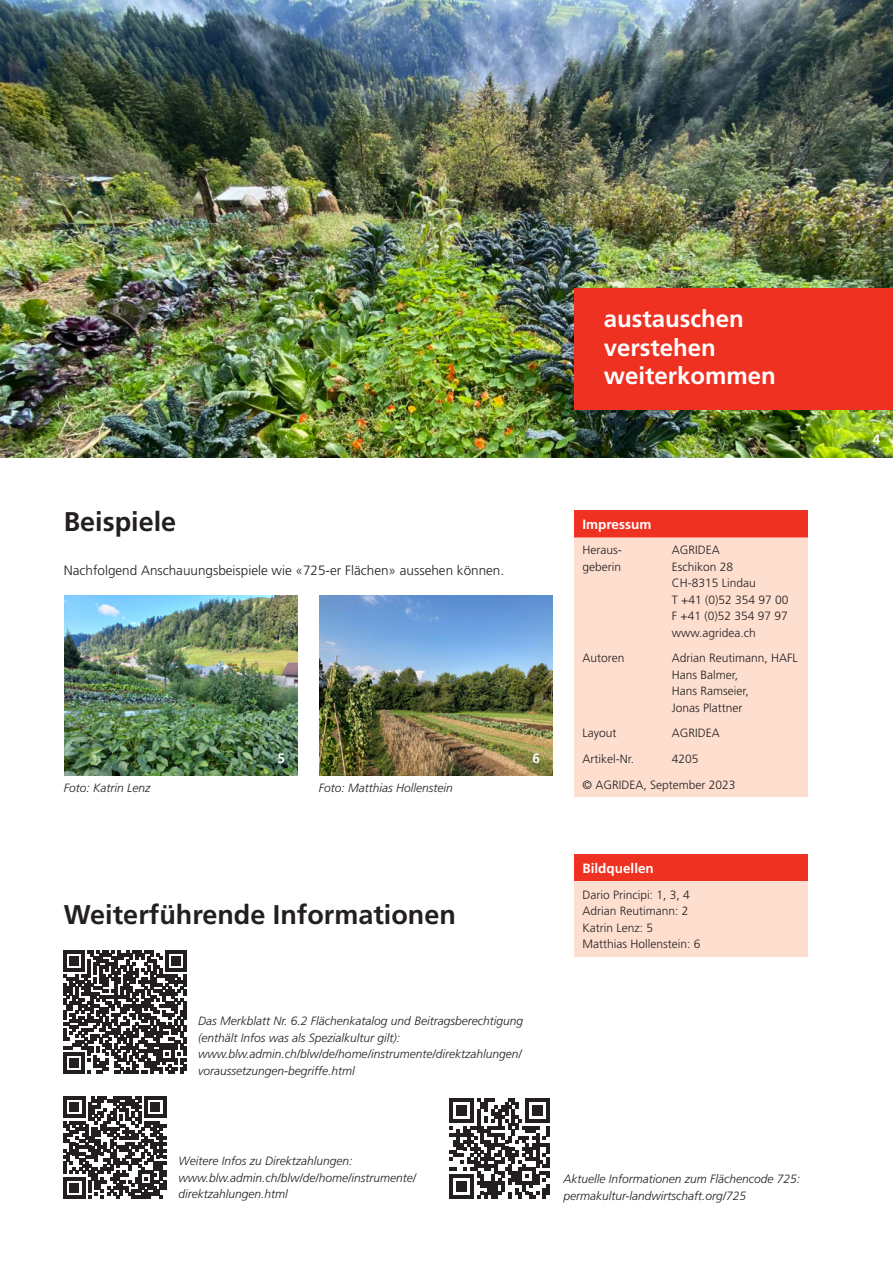
<style>
.page{position:relative;width:893px;height:1263px;background:#fff}
.page>*{position:absolute;margin:0;border:0;box-sizing:border-box;transform-origin:0 0}
.t1{font:700 27px "Frutiger LT Pro";color:#231f20}
.t2{font:700 24px "Frutiger LT Pro";color:#fff}
.post{font:300 13.5px "Frutiger LT Pro";color:#231f20}
.Tabelle_-_Kopf{font:700 13.5px "Frutiger LT Pro";color:#fff}
.Bild-Ziffer{font:700 13.5px "Frutiger LT Pro";color:#fff}
.Legende_Quelle_Fussnote{font:italic 300 12px/16.5px "Frutiger LT Pro";color:#231f20}
.Tabelle_-_Inhalt{font:300 12px/16.5px "Frutiger LT Pro";color:#231f20}
.Inhaltsverzeichnis_2__Ebene{font:300 12px "Frutiger LT Pro";color:#231f20}
</style>
<div class="page">
<img style="left:0;top:0;width:893px;height:458px">
<div style="left:574px;top:288px;width:319px;height:122px;background:#ef3122"></div>
<div style="left:574px;top:854px;width:234px;height:27px;background:#ef3122"></div>
<div style="left:574px;top:881px;width:234px;height:76px;background:#fddecf"></div>
<div style="left:574px;top:510px;width:234px;height:27px;background:#ef3122"></div>
<div style="left:574px;top:537px;width:234px;height:260px;background:#fddecf"></div>
<img style="left:65px;top:595px;width:233px;height:180px">
<img style="left:320px;top:595px;width:233px;height:180px">
<svg style="left:63px;top:1096px;width:103px;height:103px"></svg>
<svg style="left:450px;top:1098px;width:100px;height:100px"></svg>
<hr style="left:546px;top:1185px;width:4px;height:10px;background:#231f20">
<svg style="left:63px;top:950px;width:123px;height:123px"></svg>
<p class="t2" style="left:604px;top:305px;width:141px">austauschen</p>
<p class="t2" style="left:604px;top:333px;width:114px">verstehen</p>
<p class="t2" style="left:604px;top:362px;width:174px">weiterkommen</p>
<p class="t1" style="left:64px;top:505px;width:114px">Beispiele</p>
<p class="post" style="left:64px;top:563px;width:442px">Nachfolgend Anschauungsbeispiele wie «725-er Flächen» aussehen können.</p>
<p class="Legende_Quelle_Fussnote" style="left:64px;top:779px;width:88px">Foto: Katrin Lenz</p>
<p class="Bild-Ziffer" style="left:277px;top:750px;width:9px">5</p>
<p class="Legende_Quelle_Fussnote" style="left:319px;top:779px;width:136px">Foto: Matthias Hollenstein</p>
<p class="Bild-Ziffer" style="left:532px;top:750px;width:9px">6</p>
<p class="t1" style="left:64px;top:898px;width:394px">Weiterführende Informationen</p>
<p class="Legende_Quelle_Fussnote" style="left:198px;top:1013px;width:326px">Das Merkblatt Nr. 6.2 Flächenkatalog und Beitragsberechtigung (enthält Infos was als Spezialkultur gilt): www.blw.admin.ch/blw/de/home/instrumente/direktzahlungen/ voraussetzungen-begriffe.html</p>
<p class="Tabelle_-_Kopf" style="left:583px;top:516px;width:70px">Impressum</p>
<p class="Tabelle_-_Inhalt" style="left:583px;top:542px;width:40px">Heraus&shy;geberin</p>
<p class="Tabelle_-_Inhalt" style="left:672px;top:542px;width:50px">AGRIDEA</p>
<p class="Tabelle_-_Inhalt" style="left:672px;top:558px;width:63px">Eschikon 28</p>
<p class="Tabelle_-_Inhalt" style="left:672px;top:575px;width:86px">CH-8315 Lindau</p>
<p class="Tabelle_-_Inhalt" style="left:672px;top:591px;width:118px">T +41 (0)52 354 97 00</p>
<p class="Tabelle_-_Inhalt" style="left:672px;top:608px;width:117px">F +41 (0)52 354 97 97</p>
<p class="Tabelle_-_Inhalt" style="left:672px;top:624px;width:86px">www.agridea.ch</p>
<p class="Tabelle_-_Inhalt" style="left:583px;top:650px;width:43px">Autoren</p>
<p class="Tabelle_-_Inhalt" style="left:672px;top:650px;width:128px">Adrian Reutimann, HAFL<br>Hans Balmer,<br>Hans Ramseier,<br>Jonas Plattner</p>
<p class="Tabelle_-_Inhalt" style="left:583px;top:725px;width:35px">Layout</p>
<p class="Tabelle_-_Inhalt" style="left:672px;top:725px;width:50px">AGRIDEA</p>
<p class="Tabelle_-_Inhalt" style="left:583px;top:750px;width:53px">Artikel-Nr.</p>
<p class="Tabelle_-_Inhalt" style="left:672px;top:750px;width:28px">4205</p>
<p class="Inhaltsverzeichnis_2__Ebene" style="left:583px;top:777px;width:154px">© AGRIDEA, September 2023</p>
<p class="Tabelle_-_Kopf" style="left:583px;top:860px;width:73px">Bildquellen</p>
<p class="Tabelle_-_Inhalt" style="left:583px;top:886px;width:109px">Dario Principi: 1, 3, 4</p>
<p class="Tabelle_-_Inhalt" style="left:583px;top:903px;width:120px">Adrian Reutimann: 2<br>Katrin Lenz: 5<br>Matthias Hollenstein: 6</p>
<p class="Legende_Quelle_Fussnote" style="left:179px;top:1153px;width:239px">Weitere Infos zu Direktzahlungen: www.blw.admin.ch/blw/de/home/instrumente/ direktzahlungen.html</p>
<p class="Legende_Quelle_Fussnote" style="left:563px;top:1171px;width:238px">Aktuelle Informationen zum Flächencode 725: permakultur-landwirtschaft.org/725</p>
<p class="Bild-Ziffer" style="left:873px;top:431px;width:9px">4</p>
</div>
